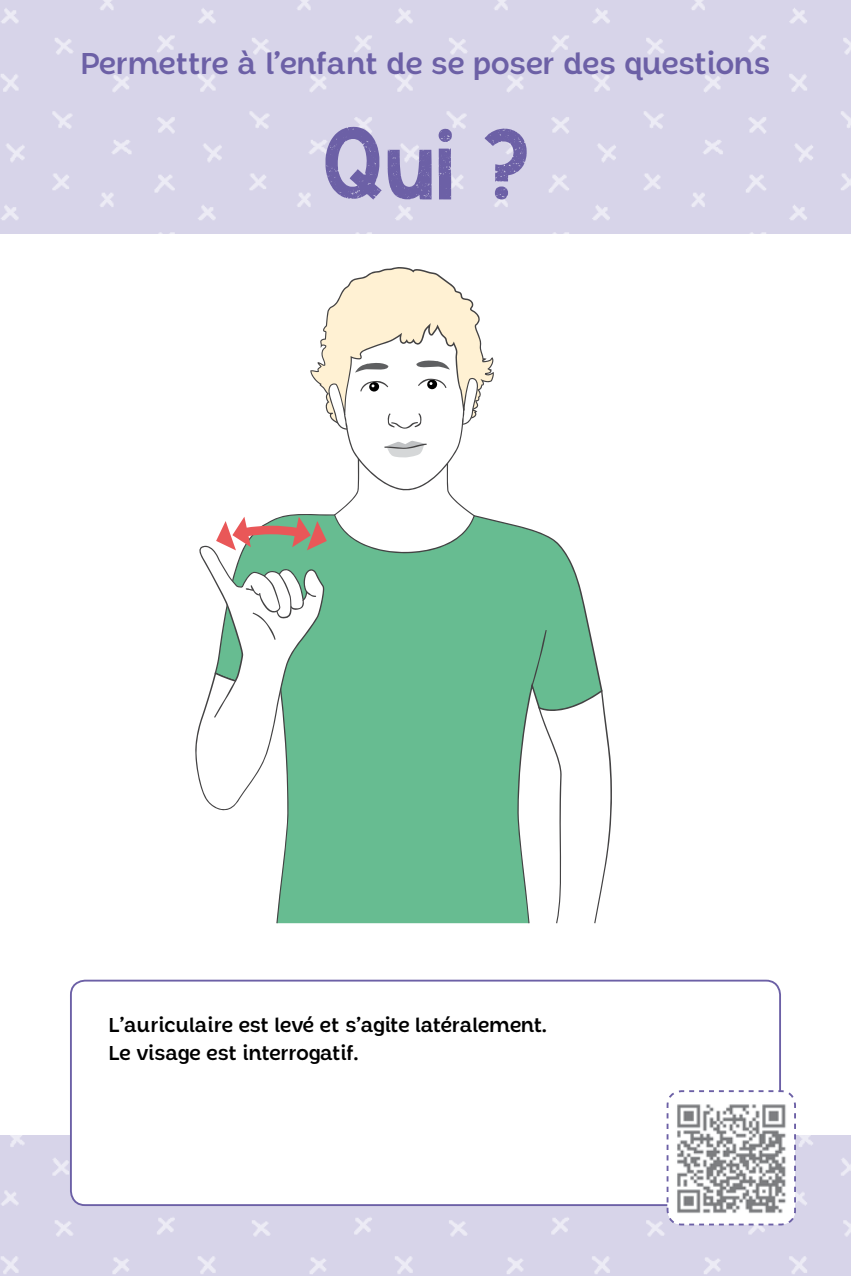
<style>
.page{position:relative;width:851px;height:1276px;background:#fff}
.page>*{position:absolute;margin:0;border:0;box-sizing:border-box;transform-origin:0 0}
.t1{font:75px "KG Cold Coffee";color:#6c60a6}
.t2{font:600 30px "Chopsee";color:#6c60a6}
.t3{font:600 20px/27.5px "Chopsee";letter-spacing:-.01em;color:#000}
</style>
<div class="page">
<div style="left:0;top:0;width:850px;height:1276px;background:#d7d4e9"></div>
<div style="left:0;top:234px;width:850px;height:900px;background:#fff"></div>
<div style="left:71px;top:980px;width:709px;height:225px;background:#fff;border-radius:14px"></div>
<div style="left:70px;top:979px;width:710px;height:227px;border:2px solid #6c60a6;border-radius:14px"></div>
<svg style="left:665px;top:1089px;width:131px;height:137px"></svg>
<svg style="left:276px;top:520px;width:312px;height:403px;background:#76c19b"></svg>
<svg style="left:531px;top:620px;width:81px;height:303px"></svg>
<svg style="left:195px;top:267px;width:299px;height:549px"></svg>
<h2 class="t2" style="left:81px;top:44px;width:690px">Permettre à l’enfant de se poser des questions</h2>
<h1 class="t1" style="left:322px;top:106px;width:207px">Qui ?</h1>
<p class="t3" style="left:109px;top:1011px;width:439px">L’auriculaire est levé et s’agite latéralement.<br>Le visage est interrogatif.</p>
</div>
